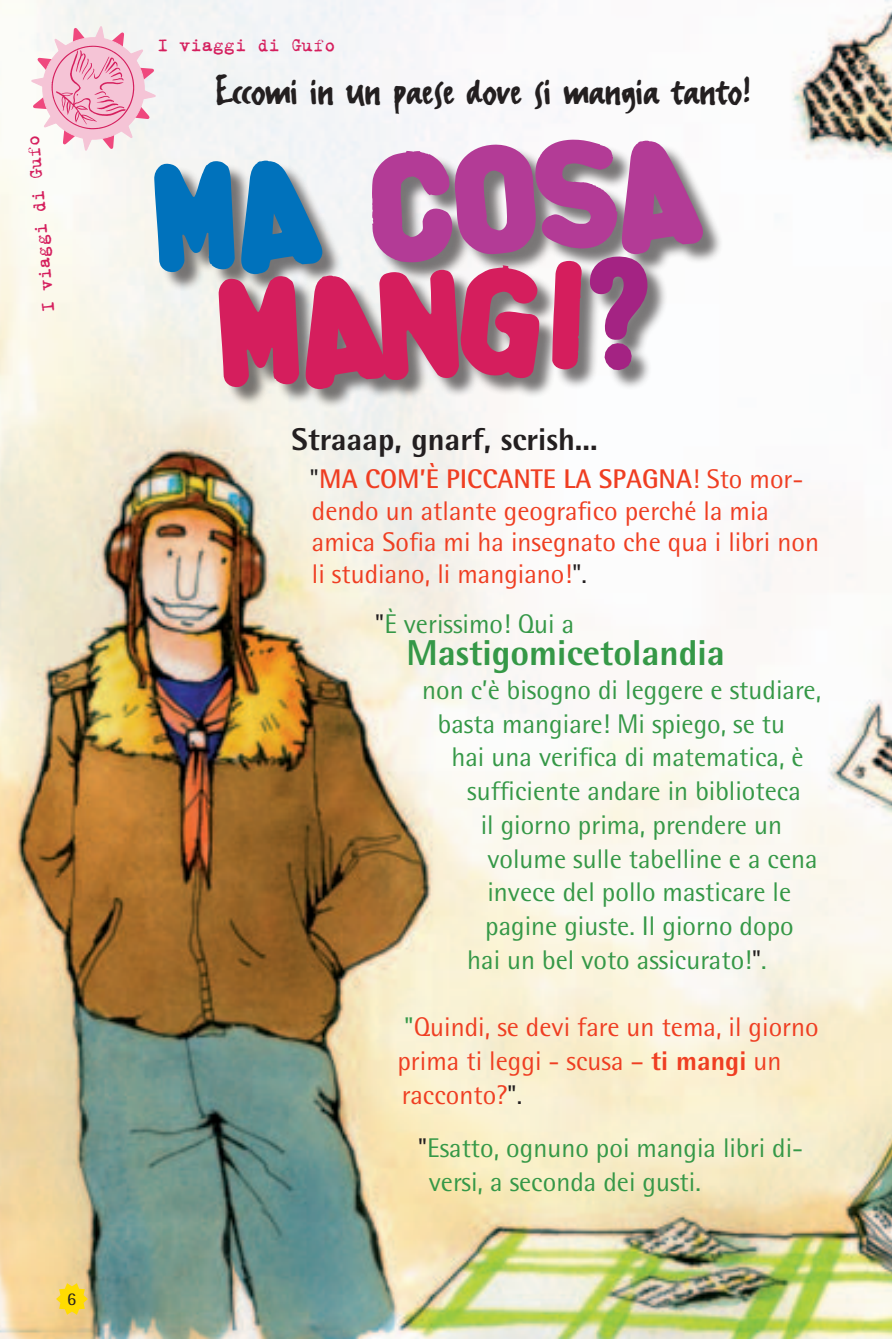
<style>
.page{position:relative;width:892px;height:1339px;background:#fff}
.page>*{position:absolute;margin:0;border:0;box-sizing:border-box;transform-origin:0 0}
.t1{font:148.5px/118.1px "Alpha Fridge Magnets";color:#d51e5d;text-align:center}
.t2{font:45px "Anna Erikrighthand";color:#231f20}
.t3{font:800 36px "Rotis Semi Sans";color:#359847}
.t4{font:800 31.5px "Rotis Semi Sans";color:#231f20}
.t5{font:27px/33.8px "Rotis Semi Sans";color:#359847}
.t6{font:27px/31.5px "Rotis Semi Sans";color:#ef3e22}
.t7{font:20.25px "Trixie";color:#d51e5d}
.t8{font:18px "Rotis Semi Sans";color:#231f20}
.s1{color:#0072bc}
.s2{color:#b33b96}
.s3{color:#a42383}
.s4{color:#231f20}
.s5{font-weight:700}
.s6{color:#359847}
.s7{font-weight:800}
</style>
<div class="page">
<img style="left:0;top:0;width:892px;height:1338px">
<svg style="left:56px;top:1282px;width:32px;height:32px"></svg>
<svg style="left:30px;top:25px;width:126px;height:127px"></svg>
<div style="left:43px;top:38px;width:101px;height:101px;background:#f5c4d6;border-radius:50%"></div>
<img style="left:49px;top:44px;width:89px;height:87px">
<div style="left:156px;top:142px;width:567px;height:267px;background:#231f20;opacity:.6"></div>
<p class="t7" style="left:35px;top:314px;width:180px;rotate:-95deg">I viaggi di Gufo</p>
<p class="t8" style="left:67px;top:1288px;width:11px">6</p>
<p class="t7" style="left:157px;top:31px;width:180px">I viaggi di Gufo</p>
<h2 class="t2" style="left:215px;top:64px;width:537px">Eccomi in un paese dove si mangia tanto!</h2>
<h1 class="t1" style="left:153px;top:159px;width:543px;rotate:-3deg"><span class="s1">MA</span> <span class="s2">COSA<br></span>MANGI<span class="s3">?</span></h1>
<p class="t4" style="left:292px;top:419px;width:308px">Straaap, gnarf, scrish...</p>
<p class="t6" style="left:310px;top:463px;width:511px"><span class="s4">"</span><span class="s5">MA COM’È PICCANTE LA SPAGNA</span>! Sto mor&shy;dendo un atlante geografico perché la mia amica Sofia mi ha insegnato che qua i libri non li studiano, li mangiano!<span class="s4">".</span></p>
<p class="t5" style="left:375px;top:607px;width:201px"><span class="s4">"</span>È verissimo! Qui a</p>
<h3 class="t3" style="left:406px;top:630px;width:320px">Mastigomicetolandia</h3>
<p class="t5" style="left:422px;top:672px;width:400px">non c’è bisogno di leggere e studiare,</p>
<p class="t5" style="left:438px;top:706px;width:349px">basta mangiare! Mi spiego, se tu</p>
<p class="t5" style="left:451px;top:740px;width:354px">hai una verifica di matematica, è</p>
<p class="t5" style="left:467px;top:773px;width:335px">sufficiente andare in biblioteca</p>
<p class="t5" style="left:481px;top:807px;width:303px">il giorno prima, prendere un</p>
<p class="t5" style="left:487px;top:841px;width:332px">volume sulle tabelline e a cena</p>
<p class="t5" style="left:487px;top:875px;width:305px">invece del pollo masticare le</p>
<p class="t5" style="left:485px;top:908px;width:310px">pagine giuste. Il giorno dopo</p>
<p class="t5" style="left:467px;top:942px;width:301px">hai un bel voto assicurato!<span class="s4">"</span>.</p>
<p class="t6" style="left:397px;top:1010px;width:423px;line-height:33.8px"><span class="s6">"</span>Quindi, se devi fare un tema, il giorno prima ti leggi - scusa – <span class="s7">ti mangi</span> un racconto?<span class="s4">".</span></p>
<p class="t5" style="left:429px;top:1130px;width:376px;text-indent:-11px"><span class="s4">"</span>Esatto, ognuno poi mangia libri di&shy;versi, a seconda dei gusti.</p>
</div>
